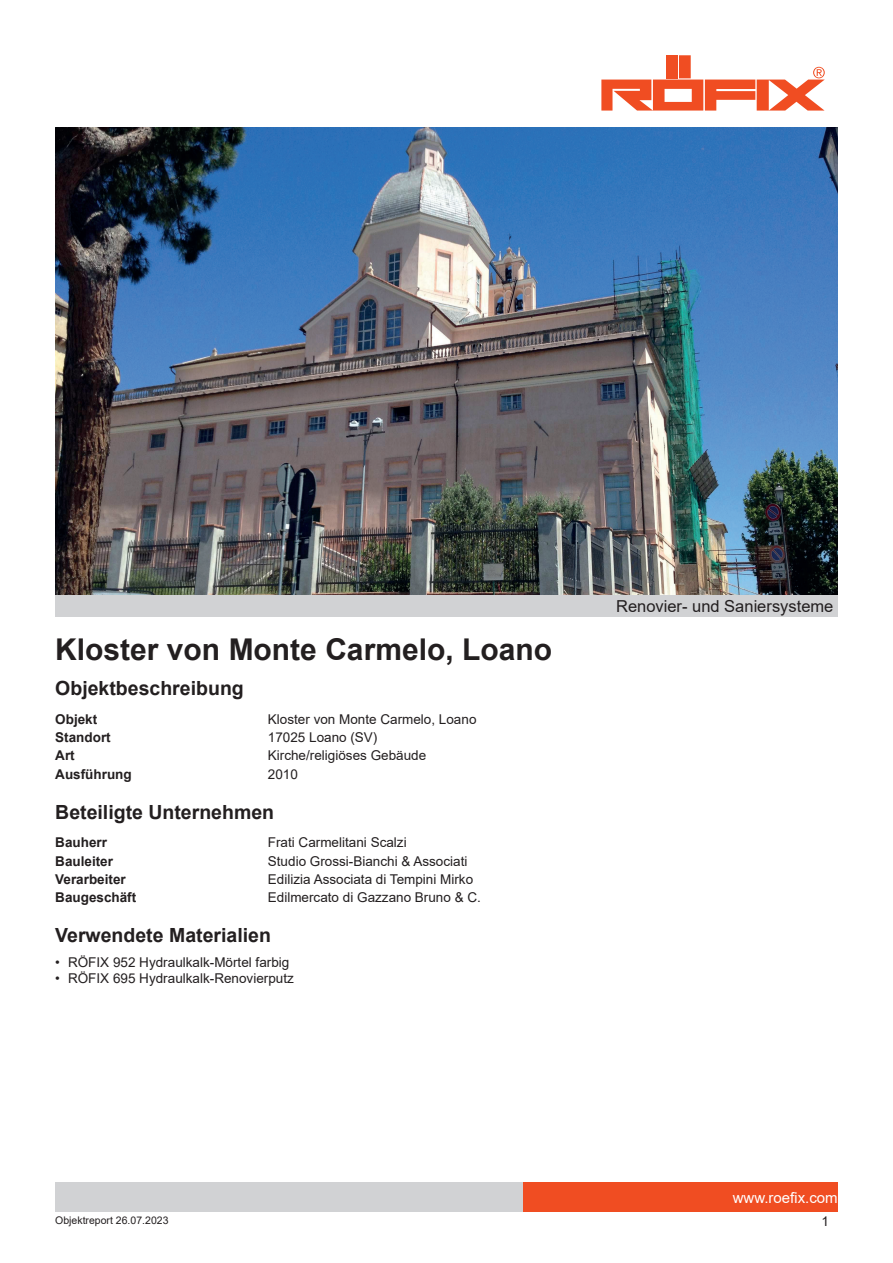
<style>
.page{position:relative;width:893px;height:1263px;background:#fff}
.page>*{position:absolute;margin:0;border:0;box-sizing:border-box;transform-origin:0 0}
.t1{font:700 30px "Arial";color:#231f20}
.t2{font:700 19.5px "Arial";color:#231f20}
.t3{font:16.5px "Arial";color:#231f20}
.t4{font:15px "Arial";color:#fff}
.t5{font:13.5px "Arial";color:#231f20}
.t6{font:700 13.5px "Arial";color:#231f20}
.t7{font:10.5px "Arial";color:#231f20}
</style>
<div class="page">
<div style="left:523px;top:1182px;width:315px;height:30px;background:#f04d22"></div>
<div style="left:55px;top:1182px;width:468px;height:30px;background:#d1d2d4"></div>
<div style="left:679px;top:55px;width:12px;height:23px;background:#f04d22"></div>
<div style="left:666px;top:55px;width:11px;height:23px;background:#f04d22"></div>
<svg style="left:601px;top:67px;width:224px;height:44px"></svg>
<img style="left:55px;top:128px;width:783px;height:467px">
<div style="left:55px;top:595px;width:783px;height:22px;background:#d1d2d4"></div>
<h1 class="t1" style="left:55px;top:628px;width:498px">Kloster von Monte Carmelo, Loano</h1>
<h2 class="t2" style="left:55px;top:675px;width:190px">Objektbeschreibung</h2>
<p class="t6" style="left:55px;top:709px;width:44px">Objekt</p>
<p class="t5" style="left:268px;top:710px;width:210px">Kloster von Monte Carmelo, Loano</p>
<p class="t6" style="left:55px;top:728px;width:57px">Standort</p>
<p class="t5" style="left:268px;top:728px;width:111px">17025 Loano (SV)</p>
<p class="t6" style="left:55px;top:746px;width:21px">Art</p>
<p class="t5" style="left:268px;top:746px;width:160px">Kirche/religiöses Gebäude</p>
<p class="t6" style="left:55px;top:764px;width:78px">Ausführung</p>
<p class="t5" style="left:268px;top:765px;width:32px">2010</p>
<h2 class="t2" style="left:55px;top:798px;width:220px">Beteiligte Unternehmen</h2>
<p class="t6" style="left:55px;top:833px;width:53px">Bauherr</p>
<p class="t5" style="left:268px;top:833px;width:140px">Frati Carmelitani Scalzi</p>
<p class="t6" style="left:55px;top:851px;width:59px">Bauleiter</p>
<p class="t5" style="left:268px;top:852px;width:201px">Studio Grossi-Bianchi &amp; Associati</p>
<p class="t6" style="left:55px;top:870px;width:72px">Verarbeiter</p>
<p class="t5" style="left:268px;top:870px;width:207px">Edilizia Associata di Tempini Mirko</p>
<p class="t6" style="left:55px;top:888px;width:83px">Baugeschäft</p>
<p class="t5" style="left:268px;top:888px;width:215px">Edilmercato di Gazzano Bruno &amp; C.</p>
<h2 class="t2" style="left:55px;top:921px;width:217px">Verwendete Materialien</h2>
<p class="t5" style="left:55px;top:953px;width:236px">• RÖFIX 952 Hydraulkalk-Mörtel farbig</p>
<p class="t5" style="left:55px;top:969px;width:240px">• RÖFIX 695 Hydraulkalk-Renovierputz</p>
<p class="t3" style="left:616px;top:595px;width:219px">Renovier- und Saniersysteme</p>
<p class="t7" style="left:55px;top:1213px;width:115px">Objektreport 26.07.2023</p>
<p class="t4" style="left:733px;top:1187px;width:107px">www.roefix.com</p>
<p class="t5" style="left:821px;top:1212px;width:9px">1</p>
</div>
